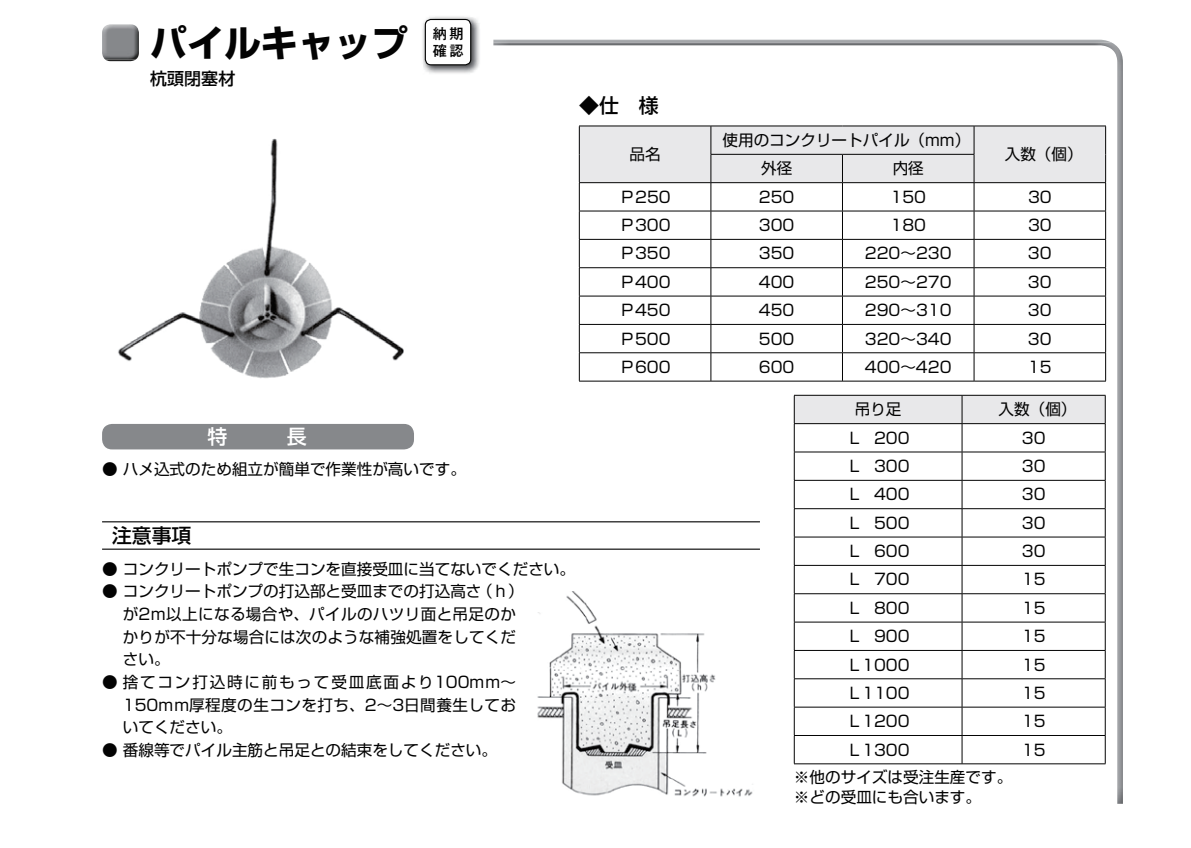
<style>
.page{position:relative;width:1191px;height:848px;background:#fff}
.page>*{position:absolute;margin:0;border:0;box-sizing:border-box;transform-origin:0 0}
.t1{font:36.8px "Shin Go Pro Bold 90 pv RKSJ H";color:#030303}
.t2{font:19.8px "Shin Go Pro Medium 90 pv RKSJ H";color:#030303}
.t3{font:17px "Shin Go Pro Medium 90 pv RKSJ H";color:#030303}
.t4{font:15.6px/22.6px "Shin Go Pro Regular 90 pv RKSJ H";color:#030303}
.t5{font:14.2px/17px "Gothic MB101 Pro Medium 90 pv RKSJ H";color:#030303}
</style>
<div class="page">
<svg style="left:108px;top:24px;width:26px;height:1px"></svg>
<img style="left:106px;top:60px;width:29px;height:1px">
<img style="left:102px;top:25px;width:37px;height:35px">
<img style="left:493px;top:40px;width:617px;height:2px">
<img style="left:493px;top:42px;width:630px;height:762px">
<div style="left:102px;top:424px;width:312px;height:25px;background:#86888b;border-radius:10px"></div>
<hr style="left:102px;top:521px;width:658px;height:1px;background:#030303">
<hr style="left:102px;top:549px;width:658px;height:1px;background:#030303">
<img style="left:118px;top:138px;width:286px;height:240px">
<img style="left:527px;top:592px;width:231px;height:212px">
<svg style="left:579px;top:126px;width:527px;height:255px"></svg>
<hr style="left:579px;top:381px;width:395px;height:1px;background:#030303">
<hr style="left:974px;top:381px;width:132px;height:1px;background:#030303">
<svg style="left:794px;top:395px;width:312px;height:368px"></svg>
<hr style="left:794px;top:763px;width:311px;height:1px;background:#030303">
<img style="left:422px;top:16px;width:58px;height:58px">
<div style="left:425px;top:19px;width:46px;height:46px;background:#fff;border-radius:6px"></div>
<div style="left:425px;top:19px;width:46px;height:46px;border:1px solid #030303;border-radius:6px"></div>
<h1 class="t1" style="left:150px;top:29px;width:259px">パイルキャップ</h1>
<p class="t3" style="left:150px;top:72px;width:87px">杭頭閉塞材</p>
<p class="t5" style="left:433px;top:27px;width:32px">納期確認</p>
<p class="t4" style="left:102px;top:459px;width:365px">● ハメ込式のため組立が簡単で作業性が高いです。</p>
<p class="t2" style="left:112px;top:528px;width:81px">注意事項</p>
<p class="t4" style="left:102px;top:559px;width:474px">● コンクリートポンプで生コンを直接受皿に当てないでください。</p>
<p class="t4" style="left:123px;top:582px;width:402px;text-indent:-21px">● コンクリートポンプの打込部と受皿までの打込高さ（ｈ）が2ｍ以上になる場合や、パイルのハツリ面と吊足のかかりが不十分な場合には次のような補強処置をしてください。</p>
<p class="t4" style="left:123px;top:673px;width:395px;text-align:justify;text-indent:-21px">● 捨てコン打込時に前もって受皿底面より100mm～150mm厚程度の生コンを打ち、2～3日間養生しておいてください。</p>
<p class="t4" style="left:102px;top:741px;width:396px">● 番線等でパイル主筋と吊足との結束をしてください。</p>
<p class="t2" style="left:579px;top:98px;width:81px">◆仕　様</p>
<p class="t4" style="left:629px;top:145px;width:33px">品名</p>
<p class="t4" style="left:722px;top:131px;width:249px">使用のコンクリートパイル（mm）</p>
<p class="t4" style="left:761px;top:159px;width:33px">外径</p>
<p class="t4" style="left:892px;top:159px;width:33px">内径</p>
<p class="t4" style="left:1004px;top:145px;width:79px">入数（個）</p>
<p class="t4" style="left:619px;top:188px;width:53px">Ｐ250</p>
<p class="t4" style="left:759px;top:188px;width:37px">250</p>
<p class="t4" style="left:890px;top:188px;width:37px">150</p>
<p class="t4" style="left:1028px;top:188px;width:25px">30</p>
<p class="t4" style="left:619px;top:216px;width:53px">Ｐ300</p>
<p class="t4" style="left:759px;top:216px;width:37px">300</p>
<p class="t4" style="left:890px;top:216px;width:37px">180</p>
<p class="t4" style="left:1028px;top:216px;width:25px">30</p>
<p class="t4" style="left:619px;top:244px;width:53px">Ｐ350</p>
<p class="t4" style="left:759px;top:244px;width:37px">350</p>
<p class="t4" style="left:865px;top:244px;width:88px">220～230</p>
<p class="t4" style="left:1028px;top:244px;width:25px">30</p>
<p class="t4" style="left:619px;top:273px;width:53px">Ｐ400</p>
<p class="t4" style="left:759px;top:273px;width:37px">400</p>
<p class="t4" style="left:865px;top:273px;width:88px">250～270</p>
<p class="t4" style="left:1028px;top:273px;width:25px">30</p>
<p class="t4" style="left:619px;top:301px;width:53px">Ｐ450</p>
<p class="t4" style="left:759px;top:301px;width:37px">450</p>
<p class="t4" style="left:865px;top:301px;width:88px">290～310</p>
<p class="t4" style="left:1028px;top:301px;width:25px">30</p>
<p class="t4" style="left:619px;top:329px;width:53px">Ｐ500</p>
<p class="t4" style="left:759px;top:329px;width:37px">500</p>
<p class="t4" style="left:865px;top:329px;width:88px">320～340</p>
<p class="t4" style="left:1028px;top:329px;width:25px">30</p>
<p class="t4" style="left:619px;top:358px;width:53px">Ｐ600</p>
<p class="t4" style="left:759px;top:358px;width:37px">600</p>
<p class="t4" style="left:865px;top:358px;width:88px">400～420</p>
<p class="t4" style="left:1028px;top:358px;width:25px">15</p>
<p class="t4" style="left:854px;top:400px;width:48px">吊り足</p>
<p class="t4" style="left:998px;top:400px;width:79px">入数（個）</p>
<p class="t4" style="left:846px;top:429px;width:64px">Ｌ 200</p>
<p class="t4" style="left:1021px;top:429px;width:25px">30</p>
<p class="t4" style="left:846px;top:457px;width:64px">Ｌ 300</p>
<p class="t4" style="left:1021px;top:457px;width:25px">30</p>
<p class="t4" style="left:846px;top:485px;width:64px">Ｌ 400</p>
<p class="t4" style="left:1021px;top:485px;width:25px">30</p>
<p class="t4" style="left:846px;top:514px;width:64px">Ｌ 500</p>
<p class="t4" style="left:1021px;top:514px;width:25px">30</p>
<p class="t4" style="left:846px;top:542px;width:64px">Ｌ 600</p>
<p class="t4" style="left:1021px;top:542px;width:25px">30</p>
<p class="t4" style="left:846px;top:570px;width:64px">Ｌ 700</p>
<p class="t4" style="left:1021px;top:570px;width:25px">15</p>
<p class="t4" style="left:846px;top:599px;width:64px">Ｌ 800</p>
<p class="t4" style="left:1021px;top:599px;width:25px">15</p>
<p class="t4" style="left:846px;top:627px;width:64px">Ｌ 900</p>
<p class="t4" style="left:1021px;top:627px;width:25px">15</p>
<p class="t4" style="left:846px;top:655px;width:64px">Ｌ1000</p>
<p class="t4" style="left:1021px;top:655px;width:25px">15</p>
<p class="t4" style="left:846px;top:684px;width:64px">Ｌ1100</p>
<p class="t4" style="left:1021px;top:684px;width:25px">15</p>
<p class="t4" style="left:846px;top:712px;width:64px">Ｌ1200</p>
<p class="t4" style="left:1021px;top:712px;width:25px">15</p>
<p class="t4" style="left:846px;top:740px;width:64px">Ｌ1300</p>
<p class="t4" style="left:1021px;top:740px;width:25px">15</p>
<p class="t4" style="left:794px;top:770px;width:220px;line-height:19.8px">※他のサイズは受注生産です。※どの受皿にも合います。</p>
</div>
